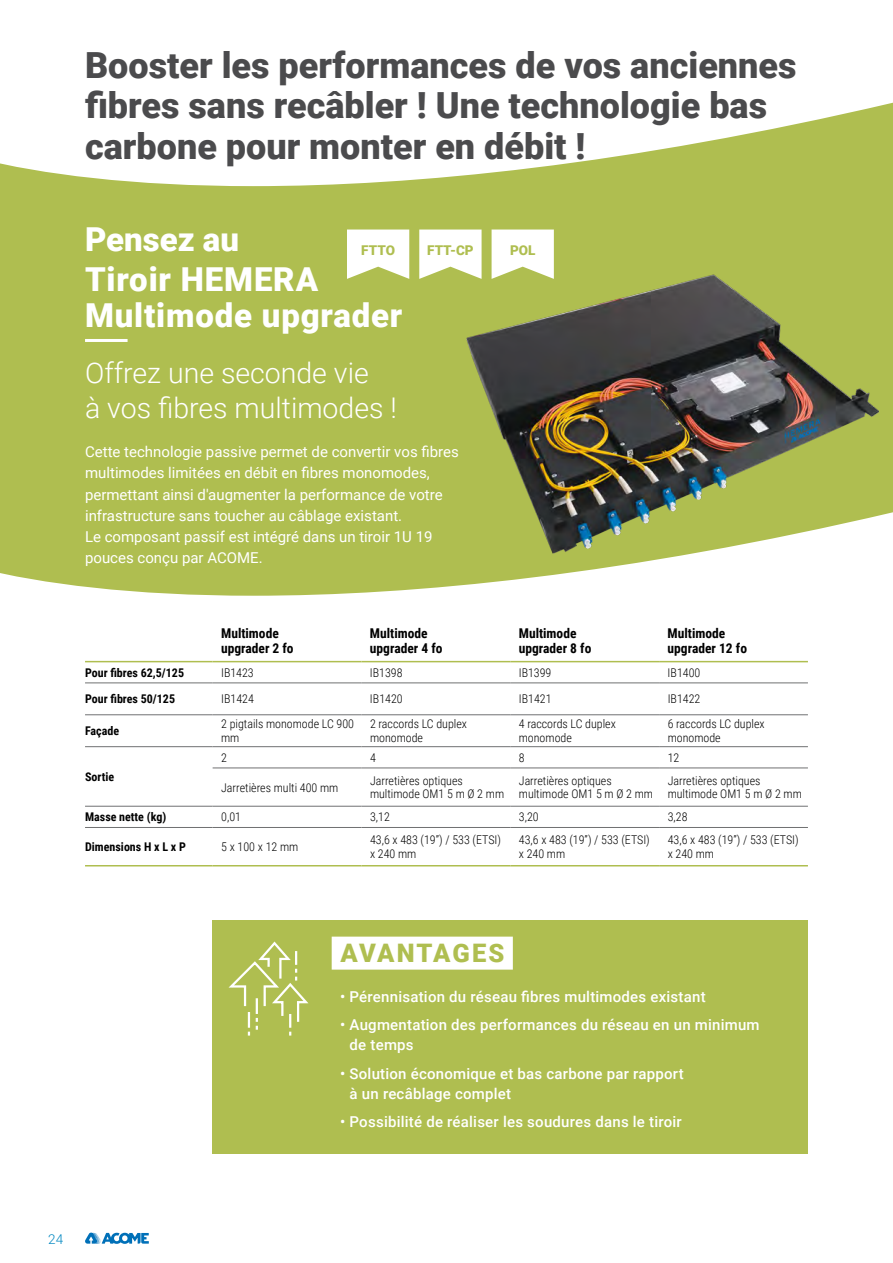
<style>
.page{position:relative;width:893px;height:1263px;background:#fff}
.page>*{position:absolute;margin:0;border:0;box-sizing:border-box;transform-origin:0 0}
.t1{font:900 36px/40.5px "Roboto";color:#4b4b4d}
.t2{font:900 33px/36px "Roboto";letter-spacing:.025em;color:#fff}
.t3{font:900 33px "Roboto";color:#fff}
.t4{font:300 28.5px/34.5px "Roboto";color:#fff}
.t5{font:900 25.5px "Roboto";letter-spacing:.075em;color:#afbe50}
.t6{font:15px/21.3px "Roboto";color:#fff}
.t7{font:500 15px/20px "Roboto";letter-spacing:.015em;color:#fff}
.t8{font:700 13.5px/15px "Roboto Condensed";color:#000}
.t9{font:900 13.5px "Roboto";letter-spacing:.005em;color:#afbe50}
.t10{font:300 13.5px "Roboto";color:#0087c1}
.t11{font:300 12px/13.5px "Roboto Condensed";color:#000}
.t12{font:700 12px "Roboto Condensed";color:#000}
</style>
<div class="page">
<div style="left:213px;top:920px;width:595px;height:234px;background:#afbe50"></div>
<hr style="left:85px;top:683px;width:128px;height:1px;background:#707172">
<hr style="left:213px;top:683px;width:148px;height:1px;background:#707172">
<hr style="left:361px;top:683px;width:149px;height:1px;background:#707172">
<hr style="left:510px;top:683px;width:149px;height:1px;background:#707172">
<hr style="left:659px;top:683px;width:149px;height:1px;background:#707172">
<hr style="left:85px;top:714px;width:128px;height:1px;background:#707172">
<hr style="left:213px;top:714px;width:148px;height:1px;background:#707172">
<hr style="left:361px;top:714px;width:149px;height:1px;background:#707172">
<hr style="left:510px;top:714px;width:149px;height:1px;background:#707172">
<hr style="left:659px;top:714px;width:149px;height:1px;background:#707172">
<hr style="left:85px;top:746px;width:128px;height:1px;background:#707172">
<hr style="left:213px;top:746px;width:148px;height:1px;background:#707172">
<hr style="left:361px;top:746px;width:149px;height:1px;background:#707172">
<hr style="left:510px;top:746px;width:149px;height:1px;background:#707172">
<hr style="left:659px;top:746px;width:149px;height:1px;background:#707172">
<hr style="left:213px;top:768px;width:148px;height:1px;background:#707172">
<hr style="left:361px;top:768px;width:149px;height:1px;background:#707172">
<hr style="left:510px;top:768px;width:149px;height:1px;background:#707172">
<hr style="left:659px;top:768px;width:149px;height:1px;background:#707172">
<hr style="left:85px;top:806px;width:128px;height:1px;background:#707172">
<hr style="left:213px;top:806px;width:148px;height:1px;background:#707172">
<hr style="left:361px;top:806px;width:149px;height:1px;background:#707172">
<hr style="left:510px;top:806px;width:149px;height:1px;background:#707172">
<hr style="left:659px;top:806px;width:149px;height:1px;background:#707172">
<hr style="left:85px;top:827px;width:128px;height:1px;background:#707172">
<hr style="left:213px;top:827px;width:148px;height:1px;background:#707172">
<hr style="left:361px;top:827px;width:149px;height:1px;background:#707172">
<hr style="left:510px;top:827px;width:149px;height:1px;background:#707172">
<hr style="left:659px;top:827px;width:149px;height:1px;background:#707172">
<hr style="left:85px;top:661px;width:128px;height:1px;background:#afbe50">
<hr style="left:213px;top:661px;width:148px;height:1px;background:#afbe50">
<hr style="left:361px;top:661px;width:149px;height:1px;background:#afbe50">
<hr style="left:510px;top:661px;width:149px;height:1px;background:#afbe50">
<hr style="left:659px;top:661px;width:149px;height:1px;background:#afbe50">
<hr style="left:85px;top:865px;width:128px;height:1px;background:#afbe50">
<hr style="left:213px;top:865px;width:148px;height:1px;background:#afbe50">
<hr style="left:361px;top:865px;width:149px;height:1px;background:#afbe50">
<hr style="left:510px;top:865px;width:149px;height:1px;background:#afbe50">
<hr style="left:659px;top:865px;width:149px;height:1px;background:#afbe50">
<svg style="left:0;top:103px;width:893px;height:493px;fill:#afbe50"></svg>
<hr style="left:85px;top:339px;width:43px;height:3px;background:#fff">
<img style="left:467px;top:275px;width:411px;height:279px">
<div style="left:332px;top:937px;width:181px;height:33px;background:#fff"></div>
<svg style="left:228px;top:941px;width:81px;height:95px"></svg>
<svg style="left:347px;top:229px;width:62px;height:50px"></svg>
<svg style="left:419px;top:229px;width:63px;height:50px"></svg>
<svg style="left:492px;top:229px;width:62px;height:50px"></svg>
<svg style="left:85px;top:1232px;width:64px;height:12px"></svg>
<h1 class="t1" style="left:85px;top:43px;width:713px">Booster les performances de vos anciennes fibres sans recâbler ! Une technologie bas carbone pour monter en débit !</h1>
<h2 class="t3" style="left:85px;top:216px;width:156px">Pensez au</h2>
<p class="t9" style="left:361px;top:241px;width:35px">FTTO</p>
<p class="t9" style="left:427px;top:241px;width:48px">FTT-CP</p>
<p class="t9" style="left:510px;top:241px;width:27px">POL</p>
<h2 class="t2" style="left:85px;top:260px;width:319px">Tiroir HEMERA<br>Multimode upgrader</h2>
<h3 class="t4" style="left:85px;top:355px;width:313px">Offrez une seconde vie<br>à vos fibres multimodes !</h3>
<p class="t6" style="left:85px;top:441px;width:375px">Cette technologie passive permet de convertir vos fibres multimodes limitées en débit en fibres monomodes, permettant ainsi d'augmenter la performance de votre infrastructure sans toucher au câblage existant.<br>Le composant passif est intégré dans un tiroir 1U 19 pouces conçu par ACOME.</p>
<p class="t8" style="left:221px;top:625px;width:74px">Multimode upgrader 2 fo</p>
<p class="t8" style="left:370px;top:625px;width:74px">Multimode upgrader 4 fo</p>
<p class="t8" style="left:519px;top:625px;width:74px">Multimode upgrader 8 fo</p>
<p class="t8" style="left:668px;top:625px;width:81px">Multimode upgrader 12 fo</p>
<p class="t12" style="left:85px;top:664px;width:101px">Pour fibres 62,5/125</p>
<p class="t11" style="left:221px;top:666px;width:34px">IB1423</p>
<p class="t11" style="left:370px;top:666px;width:34px">IB1398</p>
<p class="t11" style="left:519px;top:666px;width:34px">IB1399</p>
<p class="t11" style="left:668px;top:666px;width:34px">IB1400</p>
<p class="t12" style="left:85px;top:691px;width:92px">Pour fibres 50/125</p>
<p class="t11" style="left:221px;top:692px;width:34px">IB1424</p>
<p class="t11" style="left:370px;top:692px;width:34px">IB1420</p>
<p class="t11" style="left:519px;top:692px;width:34px">IB1421</p>
<p class="t11" style="left:668px;top:692px;width:34px">IB1422</p>
<p class="t12" style="left:85px;top:722px;width:36px">Façade</p>
<p class="t11" style="left:221px;top:717px;width:134px">2 pigtails monomode LC 900 mm</p>
<p class="t11" style="left:370px;top:717px;width:99px">2 raccords LC duplex monomode</p>
<p class="t11" style="left:519px;top:717px;width:99px">4 raccords LC duplex monomode</p>
<p class="t11" style="left:668px;top:717px;width:99px">6 raccords LC duplex monomode</p>
<p class="t12" style="left:85px;top:768px;width:31px">Sortie</p>
<p class="t11" style="left:221px;top:750px;width:7px">2</p>
<p class="t11" style="left:370px;top:750px;width:7px">4</p>
<p class="t11" style="left:519px;top:750px;width:7px">8</p>
<p class="t11" style="left:668px;top:750px;width:13px">12</p>
<p class="t11" style="left:221px;top:780px;width:119px">Jarretières multi 400 mm</p>
<p class="t11" style="left:370px;top:773px;width:136px">Jarretières optiques multimode OM1 5 m Ø 2 mm</p>
<p class="t11" style="left:519px;top:773px;width:136px">Jarretières optiques multimode OM1 5 m Ø 2 mm</p>
<p class="t11" style="left:668px;top:773px;width:136px">Jarretières optiques multimode OM1 5 m Ø 2 mm</p>
<p class="t12" style="left:85px;top:809px;width:83px">Masse nette (kg)</p>
<p class="t11" style="left:221px;top:810px;width:21px">0,01</p>
<p class="t11" style="left:370px;top:810px;width:21px">3,12</p>
<p class="t11" style="left:519px;top:810px;width:21px">3,20</p>
<p class="t11" style="left:668px;top:810px;width:21px">3,28</p>
<p class="t12" style="left:85px;top:838px;width:102px">Dimensions H x L x P</p>
<p class="t11" style="left:221px;top:839px;width:79px">5 x 100 x 12 mm</p>
<p class="t11" style="left:370px;top:833px;width:132px">43,6 x 483 (19”) / 533 (ETSI) x 240 mm</p>
<p class="t11" style="left:519px;top:833px;width:132px">43,6 x 483 (19”) / 533 (ETSI) x 240 mm</p>
<p class="t11" style="left:668px;top:833px;width:132px">43,6 x 483 (19”) / 533 (ETSI) x 240 mm</p>
<h3 class="t5" style="left:341px;top:935px;width:165px">AVANTAGES</h3>
<p class="t7" style="left:340px;top:986px;width:367px">• Pérennisation du réseau fibres multimodes existant</p>
<p class="t7" style="left:350px;top:1014px;width:412px;text-indent:-9px">• Augmentation des performances du réseau en un minimum de temps</p>
<p class="t7" style="left:350px;top:1063px;width:336px;text-indent:-9px">• Solution économique et bas carbone par rapport à un recâblage complet</p>
<p class="t7" style="left:340px;top:1111px;width:343px">• Possibilité de réaliser les soudures dans le tiroir</p>
<p class="t10" style="left:48px;top:1229px;width:17px">24</p>
</div>
